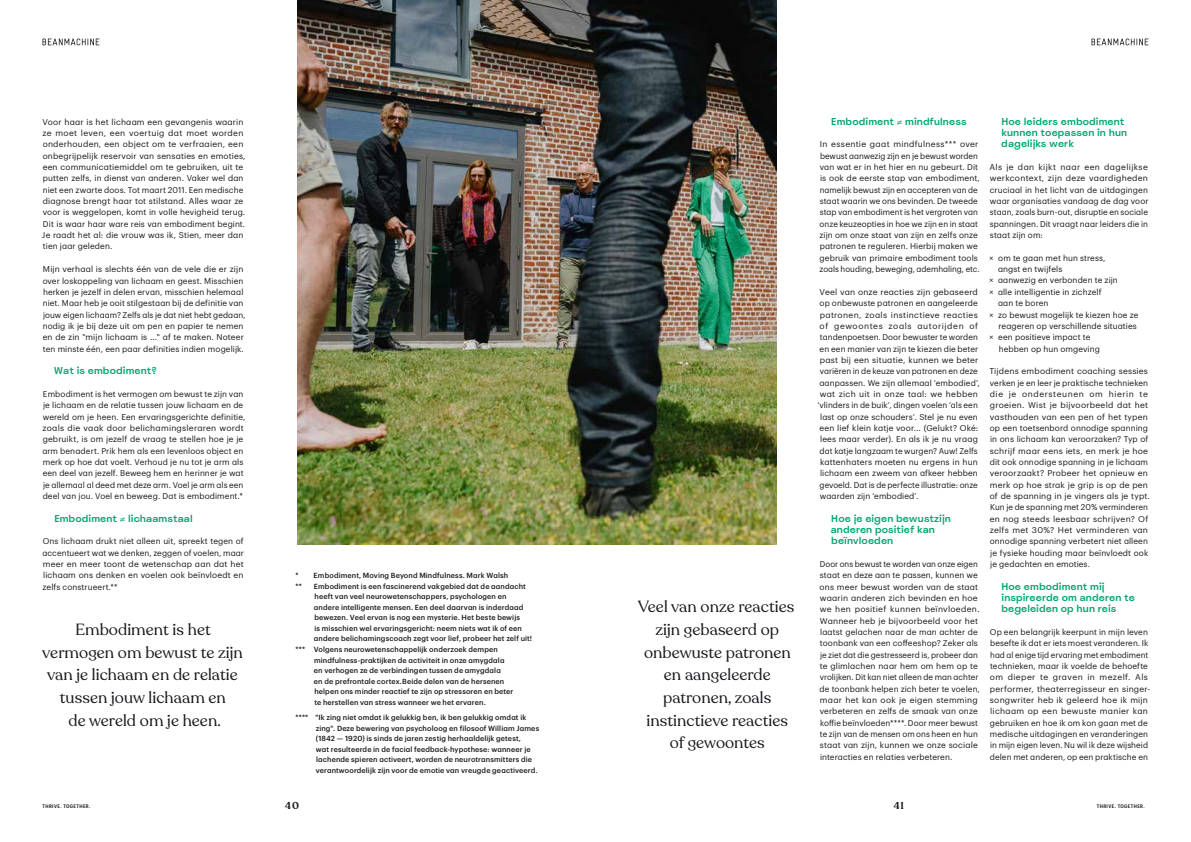
<style>
.page{position:relative;width:1191px;height:842px;background:#fff}
.page>*{position:absolute;margin:0;border:0;box-sizing:border-box;transform-origin:0 0}
.t1{font:16px/22.7px "Recoleta";letter-spacing:.005em;color:#1a171c;text-align:center}
.t2{font:500 10px/11.3px "Spoof Trial";letter-spacing:.01em;color:#00a56c}
.t3{font:600 10px "Recoleta";color:#1a171c}
.t4{font:8.2px/11.3px "Graphik";letter-spacing:.01em;color:#1a171c}
.t5{font:8.2px "Graphik";letter-spacing:.035em;color:#1a171c}
.t6{font:8.2px "Graphik";letter-spacing:.03em;color:#1a171c}
.t7{font:8.2px "Graphik";letter-spacing:.07em;color:#1a171c}
.t8{font:500 7.2px/10.5px "Graphik";letter-spacing:.015em;color:#1a171c}
.t9{font:600 5px "Graphik Compact";letter-spacing:.08em;color:#1a171c}
</style>
<div class="page">
<img style="left:298px;top:0;width:479px;height:544px">
<svg style="left:43px;top:39px;width:56px;height:6px"></svg>
<svg style="left:1091px;top:39px;width:57px;height:6px"></svg>
<p class="t4" style="left:42px;top:115px;width:205px">Voor haar is het lichaam een gevangenis waarin ze moet leven, een voertuig dat moet worden onderhouden, een object om te verfraaien, een onbegrijpelijk reservoir van sensaties en emoties, een communicatiemiddel om te gebruiken, uit te putten zelfs, in dienst van anderen. Vaker wel dan niet een zwarte doos. Tot maart 2011. Een medische diagnose brengt haar tot stilstand. Alles waar ze voor is weggelopen, komt in volle hevigheid terug.<br>Dit is waar haar ware reis van embodiment begint.<br>Je raadt het al: die vrouw was ik, Stien, meer dan tien jaar geleden.</p>
<p class="t4" style="left:43px;top:263px;width:204px">Mijn verhaal is slechts één van de vele die er zijn over loskoppeling van lichaam en geest. Misschien herken je jezelf in delen ervan, misschien helemaal niet. Maar heb je ooit stilgestaan bij de definitie van jouw eigen lichaam? Zelfs als je dat niet hebt gedaan, nodig ik je bij deze uit om pen en papier te nemen en de zin "mijn lichaam is ..." af te maken. Noteer ten minste één, een paar definities indien mogelijk.</p>
<p class="t2" style="left:54px;top:365px;width:104px">Wat is embodiment?</p>
<p class="t4" style="left:42px;top:388px;width:205px">Embodiment is het vermogen om bewust te zijn van je lichaam en de relatie tussen jouw lichaam en de wereld om je heen. Een ervaringsgerichte definitie, zoals die vaak door belichamingsleraren wordt gebruikt, is om jezelf de vraag te stellen hoe je je arm benadert. Prik hem als een levenloos object en merk op hoe dat voelt. Verhoud je nu tot je arm als een deel van jezelf. Beweeg hem en herinner je wat je allemaal al deed met deze arm. Voel je arm als een deel van jou. Voel en beweeg. Dat is embodiment.*</p>
<p class="t2" style="left:54px;top:512px;width:140px">Embodiment ≠ lichaamstaal</p>
<p class="t4" style="left:42px;top:535px;width:203px;text-align:justify">Ons lichaam drukt niet alleen uit, spreekt tegen of accentueert wat we denken, zeggen of voelen, maar meer en meer toont de wetenschap aan dat het lichaam ons denken en voelen ook beïnvloedt en zelfs construeert.**</p>
<h1 class="t1" style="left:42px;top:618px;width:202px">Embodiment is het vermogen om bewust te zijn van je lichaam en de relatie tussen jouw lichaam en<br>de wereld om je heen.</h1>
<p class="t8" style="left:295px;top:570px;width:214px">* Embodiment, Moving Beyond Mindfulness. Mark Walsh **</p>
<p class="t8" style="left:314px;top:580px;width:214px">Embodiment is een fascinerend vakgebied dat de aandacht</p>
<p class="t8" style="left:314px;top:591px;width:193px">heeft van veel neurowetenschappers, psychologen en</p>
<p class="t8" style="left:314px;top:601px;width:211px">andere intelligente mensen. Een deel daarvan is inderdaad</p>
<p class="t8" style="left:314px;top:612px;width:207px">bewezen. Veel ervan is nog een mysterie. Het beste bewijs</p>
<p class="t8" style="left:314px;top:622px;width:209px">is misschien wel ervaringsgericht: neem niets wat ik of een</p>
<p class="t8" style="left:314px;top:633px;width:220px">andere belichamingscoach zegt voor lief, probeer het zelf uit!</p>
<p class="t8" style="left:295px;top:643px;width:204px">*** Volgens neurowetenschappelijk onderzoek dempen</p>
<p class="t8" style="left:314px;top:654px;width:192px">mindfulness-praktijken de activiteit in onze amygdala</p>
<p class="t8" style="left:314px;top:664px;width:188px">en verhogen ze de verbindingen tussen de amygdala</p>
<p class="t8" style="left:314px;top:675px;width:192px">en de prefrontale cortex.Beide delen van de hersenen</p>
<p class="t8" style="left:314px;top:685px;width:201px">helpen ons minder reactief te zijn op stressoren en beter</p>
<p class="t8" style="left:314px;top:696px;width:173px">te herstellen van stress wanneer we het ervaren.</p>
<p class="t8" style="left:316px;top:711px;width:225px;text-indent:-20px">**** "Ik zing niet omdat ik gelukkig ben, ik ben gelukkig omdat ik zing". Deze bewering van psycholoog en filosoof William James (1842 — 1920) is sinds de jaren zestig herhaaldelijk getest,<br>wat resulteerde in de facial feedback-hypothese: wanneer je lachende spieren activeert, worden de neurotransmitters die verantwoordelijk zijn voor de emotie van vreugde geactiveerd.</p>
<h1 class="t1" style="left:638px;top:596px;width:158px">Veel van onze reacties zijn gebaseerd op onbewuste patronen en aangeleerde patronen, zoals instinctieve reacties of gewoontes</h1>
<p class="t2" style="left:831px;top:116px;width:137px">Embodiment ≠ mindfulness</p>
<p class="t4" style="left:819px;top:138px;width:162px">In essentie gaat mindfulness*** over bewust aanwezig zijn en je bewust worden van wat er in het hier en nu gebeurt. Dit is ook de eerste stap van embodiment, namelijk bewust zijn en accepteren van de staat waarin we ons bevinden. De tweede stap van embodiment is het vergroten van onze keuzeopties in hoe we zijn en in staat zijn om onze staat van zijn en zelfs onze patronen te reguleren. Hierbij maken we gebruik van primaire embodiment tools zoals houding, beweging, ademhaling, etc.</p>
<p class="t4" style="left:819px;top:285px;width:160px">Veel van onze reacties zijn gebaseerd</p>
<p class="t4" style="left:819px;top:297px;width:160px">op onbewuste patronen en aangeleerde</p>
<p class="t5" style="left:819px;top:308px;width:160px">patronen, zoals instinctieve reacties</p>
<p class="t7" style="left:819px;top:320px;width:160px">of gewoontes zoals autorijden of</p>
<p class="t4" style="left:820px;top:331px;width:159px">tandenpoetsen. Door bewuster te worden</p>
<p class="t4" style="left:819px;top:342px;width:160px">en een manier van zijn te kiezen die beter</p>
<p class="t4" style="left:819px;top:354px;width:160px">past bij een situatie, kunnen we beter</p>
<p class="t4" style="left:820px;top:365px;width:159px">variëren in de keuze van patronen en deze</p>
<p class="t4" style="left:819px;top:376px;width:162px">aanpassen. We zijn allemaal ‘embodied’,</p>
<p class="t6" style="left:819px;top:388px;width:160px">wat zich uit in onze taal: we hebben</p>
<p class="t4" style="left:817px;top:399px;width:162px">‘vlinders in de buik’, dingen voelen ‘als een</p>
<p class="t4" style="left:820px;top:410px;width:159px">last op onze schouders’. Stel je nu even</p>
<p class="t4" style="left:819px;top:422px;width:160px">een lief klein katje voor... (Gelukt? Oké:</p>
<p class="t4" style="left:820px;top:433px;width:159px">lees maar verder). En als ik je nu vraag</p>
<p class="t4" style="left:819px;top:444px;width:160px">dat katje langzaam te wurgen? Auw! Zelfs</p>
<p class="t4" style="left:820px;top:456px;width:159px">kattenhaters moeten nu ergens in hun</p>
<p class="t4" style="left:820px;top:467px;width:159px">lichaam een zweem van afkeer hebben</p>
<p class="t4" style="left:819px;top:478px;width:160px">gevoeld. Dat is de perfecte illustratie: onze</p>
<p class="t4" style="left:819px;top:490px;width:100px">waarden zijn ‘embodied’.</p>
<p class="t2" style="left:830px;top:512px;width:122px">Hoe je eigen bewustzijn anderen positief kan beïnvloeden</p>
<p class="t4" style="left:819px;top:558px;width:162px">Door ons bewust te worden van onze eigen staat en deze aan te passen, kunnen we ons meer bewust worden van de staat waarin anderen zich bevinden en hoe we hen positief kunnen beïnvloeden.<br>Wanneer heb je bijvoorbeeld voor het laatst gelachen naar de man achter de toonbank van een coffeeshop? Zeker als je ziet dat die gestresseerd is, probeer dan te glimlachen naar hem om hem op te vrolijken. Dit kan niet alleen de man achter de toonbank helpen zich beter te voelen, maar het kan ook je eigen stemming verbeteren en zelfs de smaak van onze koffie beïnvloeden****. Door meer bewust te zijn van de mensen om ons heen en hun staat van zijn, kunnen we onze sociale interacties en relaties verbeteren.</p>
<p class="t2" style="left:1001px;top:116px;width:127px">Hoe leiders embodiment kunnen toepassen in hun dagelijks werk</p>
<p class="t4" style="left:989px;top:161px;width:160px;text-align:justify">Als je dan kijkt naar een dagelijkse werkcontext, zijn deze vaardigheden cruciaal in het licht van de uitdagingen waar organisaties vandaag de dag voor staan, zoals burn-out, disruptie en sociale spanningen. Dit vraagt naar leiders die in staat zijn om:</p>
<p class="t4" style="left:989px;top:251px;width:117px">× om te gaan met hun stress,</p>
<p class="t4" style="left:998px;top:263px;width:66px">angst en twijfels</p>
<p class="t4" style="left:989px;top:274px;width:130px">× aanwezig en verbonden te zijn</p>
<p class="t4" style="left:989px;top:285px;width:113px">× alle intelligentie in zichzelf</p>
<p class="t4" style="left:998px;top:297px;width:52px">aan te boren</p>
<p class="t4" style="left:989px;top:308px;width:150px">× zo bewust mogelijk te kiezen hoe ze</p>
<p class="t4" style="left:998px;top:319px;width:140px">reageren op verschillende situaties</p>
<p class="t4" style="left:989px;top:331px;width:102px">× een positieve impact te</p>
<p class="t4" style="left:998px;top:342px;width:103px">hebben op hun omgeving</p>
<p class="t4" style="left:989px;top:365px;width:162px">Tijdens embodiment coaching sessies verken je en leer je praktische technieken die je ondersteunen om hierin te groeien. Wist je bijvoorbeeld dat het vasthouden van een pen of het typen op een toetsenbord onnodige spanning in ons lichaam kan veroorzaken? Typ of schrijf maar eens iets, en merk je hoe dit ook onnodige spanning in je lichaam veroorzaakt? Probeer het opnieuw en merk op hoe strak je grip is op de pen of de spanning in je vingers als je typt.<br>Kun je de spanning met 20% verminderen en nog steeds leesbaar schrijven? Of zelfs met 30%? Het verminderen van onnodige spanning verbetert niet alleen je fysieke houding maar beïnvloedt ook je gedachten en emoties.</p>
<p class="t2" style="left:1001px;top:580px;width:135px">Hoe embodiment mij inspireerde om anderen te begeleiden op hun reis</p>
<p class="t4" style="left:989px;top:626px;width:162px">Op een belangrijk keerpunt in mijn leven besefte ik dat er iets moest veranderen. Ik had al enige tijd ervaring met embodiment technieken, maar ik voelde de behoefte om dieper te graven in mezelf. Als performer, theaterregisseur en singer&shy;songwriter heb ik geleerd hoe ik mijn lichaam op een bewuste manier kan gebruiken en hoe ik om kon gaan met de medische uitdagingen en veranderingen in mijn eigen leven. Nu wil ik deze wijsheid delen met anderen, op een praktische en</p>
<p class="t9" style="left:43px;top:802px;width:49px">THRIVE. TOGETHER.</p>
<p class="t3" style="left:285px;top:800px;width:15px">40</p>
<p class="t3" style="left:894px;top:800px;width:12px">41</p>
<p class="t9" style="left:1096px;top:802px;width:49px">THRIVE. TOGETHER.</p>
</div>
